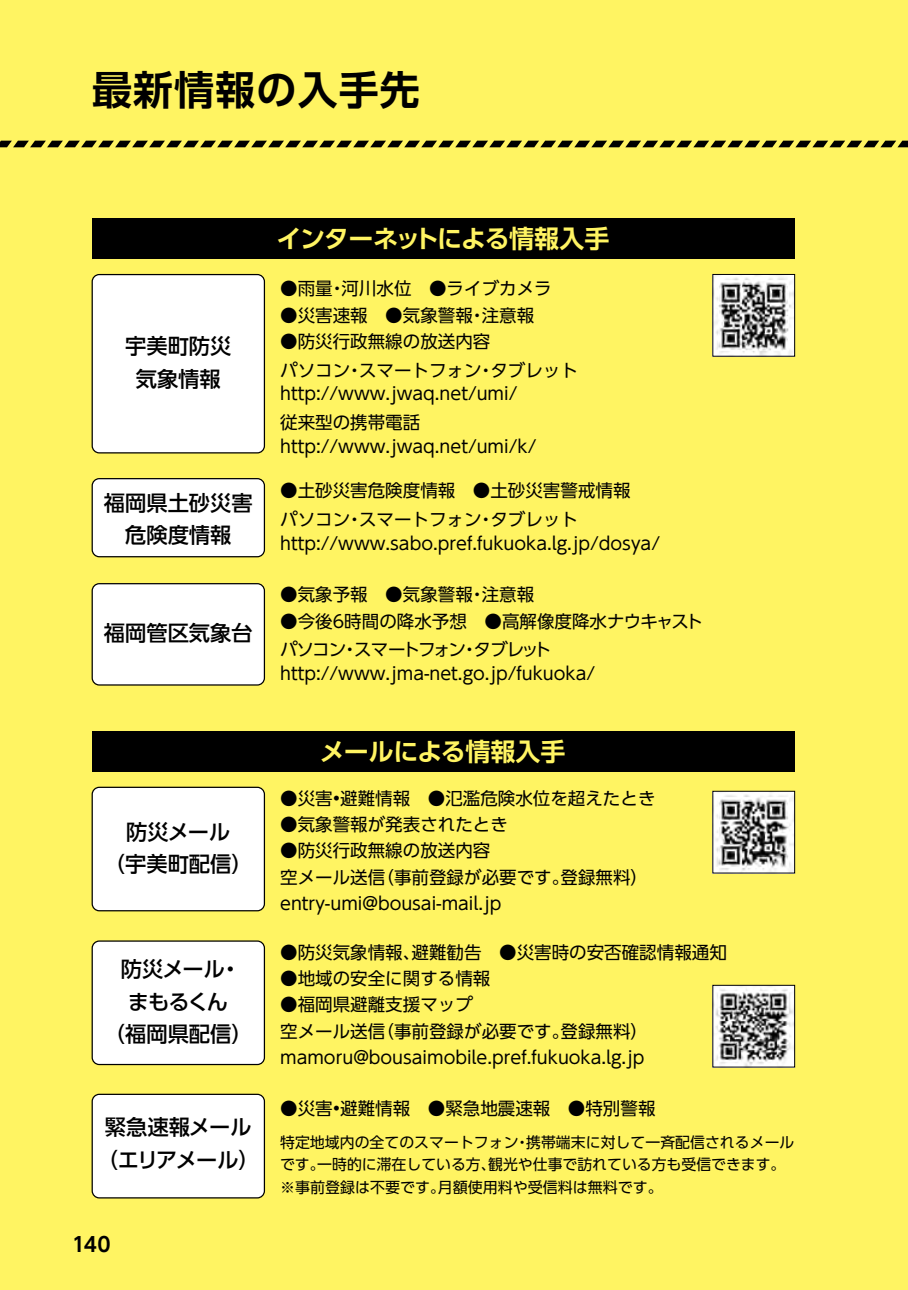
<style>
.page{position:relative;width:908px;height:1290px;background:#fff}
.page>*{position:absolute;margin:0;border:0;box-sizing:border-box;transform-origin:0 0}
.t1{font:700 40px "UD Shin Go Pr 6 De";letter-spacing:.025em;color:#000}
.t2{font:700 25px "UD Shin Go Pr 6 De";letter-spacing:-.045em;color:#fff462}
.t3{font:700 25px "UD Shin Go Pr 6 De";letter-spacing:-.025em;color:#fff462}
.t4{font:500 21.25px/32.5px "UD Shin Go Pr 6";color:#000;text-align:center}
.t5{font:500 21.25px/32.5px "UD Shin Go Pr 6";letter-spacing:-.05em;color:#000;text-align:center}
.t6{font:700 20px "UD Shin Go Pr 6 De";color:#000}
.t7{font:17.5px/26.2px "UD Shin Go Pr 6";color:#000}
.t8{font:17.5px/28.8px "UD Shin Go Pr 6";letter-spacing:-.045em;color:#000}
.t9{font:15px/22.5px "UD Shin Go Pr 6";color:#000}
</style>
<div class="page">
<div style="left:0;top:0;width:907px;height:1290px;background:#fff462"></div>
<img style="left:714px;top:987px;width:78px;height:78px">
<img style="left:714px;top:793px;width:78px;height:78px">
<img style="left:714px;top:276px;width:78px;height:79px">
<svg style="left:0;top:141px;width:907px;height:6px"></svg>
<div style="left:92px;top:219px;width:702px;height:40px;background:#000"></div>
<div style="left:92px;top:275px;width:172px;height:178px;background:#fff;border-radius:7px"></div>
<div style="left:91px;top:274px;width:174px;height:179px;border:1px solid #000;border-radius:7px"></div>
<div style="left:92px;top:731px;width:702px;height:40px;background:#000"></div>
<div style="left:92px;top:787px;width:172px;height:124px;background:#fff;border-radius:7px"></div>
<div style="left:91px;top:787px;width:174px;height:124px;border:1px solid #000;border-radius:7px"></div>
<div style="left:92px;top:941px;width:172px;height:123px;background:#fff;border-radius:7px"></div>
<div style="left:91px;top:940px;width:174px;height:125px;border:1px solid #000;border-radius:7px"></div>
<div style="left:92px;top:1094px;width:172px;height:104px;background:#fff;border-radius:7px"></div>
<div style="left:91px;top:1094px;width:174px;height:104px;border:1px solid #000;border-radius:7px"></div>
<div style="left:92px;top:479px;width:172px;height:78px;background:#fff;border-radius:7px"></div>
<div style="left:91px;top:478px;width:174px;height:79px;border:1px solid #000;border-radius:7px"></div>
<div style="left:92px;top:584px;width:172px;height:101px;background:#fff;border-radius:7px"></div>
<div style="left:91px;top:583px;width:174px;height:102px;border:1px solid #000;border-radius:7px"></div>
<h1 class="t1" style="left:92px;top:57px;width:329px">最新情報の入手先</h1>
<p class="t4" style="left:125px;top:329px;width:108px">宇美町防災気象情報</p>
<p class="t4" style="left:104px;top:486px;width:150px">福岡県土砂災害危険度情報</p>
<p class="t4" style="left:104px;top:616px;width:150px">福岡管区気象台</p>
<p class="t4" style="left:104px;top:814px;width:150px">防災メール<br>（宇美町配信）</p>
<p class="t4" style="left:104px;top:952px;width:150px">防災メール・<br>まもるくん<br>（福岡県配信）</p>
<p class="t5" style="left:97px;top:1110px;width:165px">緊急速報メール（エリアメール）</p>
<p class="t6" style="left:72px;top:1228px;width:40px">140</p>
<h2 class="t2" style="left:276px;top:218px;width:334px">インターネットによる情報入手</h2>
<p class="t7" style="left:280px;top:275px;width:273px">●雨量・河川水位　●ライブカメラ</p>
<p class="t7" style="left:280px;top:301px;width:255px">●災害速報　●気象警報・注意報</p>
<p class="t7" style="left:280px;top:326px;width:299px;line-height:28.8px">●防災行政無線の放送内容<br>パソコン・スマートフォン・タブレット</p>
<p class="t7" style="left:280px;top:379px;width:239px;line-height:28.8px">http://www.jwaq.net/umi/従来型の携帯電話</p>
<p class="t7" style="left:280px;top:433px;width:257px">http://www.jwaq.net/umi/k/</p>
<p class="t7" style="left:280px;top:476px;width:351px;line-height:28.8px">●土砂災害危険度情報　●土砂災害警戒情報パソコン・スマートフォン・タブレット</p>
<p class="t7" style="left:280px;top:530px;width:381px">http://www.sabo.pref.fukuoka.lg.jp/dosya/</p>
<p class="t7" style="left:280px;top:581px;width:255px">●気象予報　●気象警報・注意報</p>
<p class="t8" style="left:280px;top:606px;width:424px">●今後6時間の降水予想　●高解像度降水ナウキャストパソコン・スマートフォン・タブレット</p>
<p class="t7" style="left:280px;top:660px;width:316px">http://www.jma-net.go.jp/fukuoka/</p>
<h2 class="t3" style="left:320px;top:731px;width:247px">メールによる情報入手</h2>
<p class="t7" style="left:280px;top:785px;width:376px">●災害•避難情報　●氾濫危険水位を超えたとき</p>
<p class="t7" style="left:280px;top:811px;width:229px">●気象警報が発表されたとき</p>
<p class="t7" style="left:280px;top:837px;width:369px">●防災行政無線の放送内容<br>空メール送信（事前登録が必要です。登録無料）entry-umi@bousai-mail.jp</p>
<p class="t7" style="left:280px;top:938px;width:448px">●防災気象情報、避難勧告　●災害時の安否確認情報通知</p>
<p class="t7" style="left:280px;top:965px;width:211px">●地域の安全に関する情報</p>
<p class="t7" style="left:280px;top:991px;width:369px">●福岡県避離支援マップ<br>空メール送信（事前登録が必要です。登録無料）mamoru@bousaimobile.pref.fukuoka.lg.jp</p>
<p class="t7" style="left:280px;top:1095px;width:376px">●災害•避難情報　●緊急地震速報　●特別警報</p>
<p class="t9" style="left:280px;top:1130px;width:515px">特定地域内の全てのスマートフォン・携帯端末に対して一斉配信されるメールです。一時的に滞在している方、観光や仕事で訪れている方も受信できます。※事前登録は不要です。月額使用料や受信料は無料です。</p>
</div>
